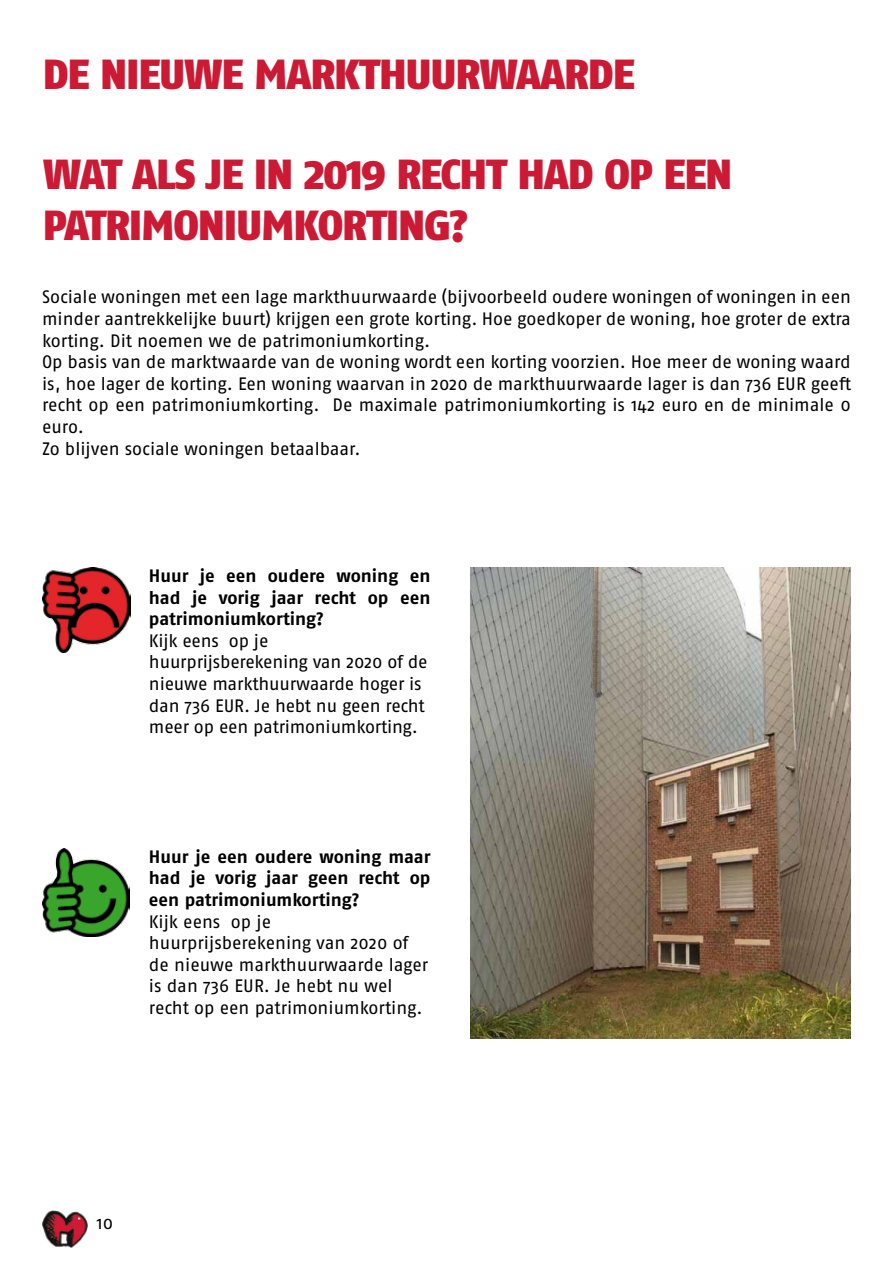
<style>
.page{position:relative;width:893px;height:1263px;background:#fff}
.page>*{position:absolute;margin:0;border:0;box-sizing:border-box;transform-origin:0 0}
.t1{font:900 42px/50.4px "Fago OT";letter-spacing:-.03em;color:#cd1a34}
.t2{font:18px/21.6px "Fago OT";letter-spacing:-.005em;color:#000}
.t3{font:700 18px/21.6px "Fago OT";letter-spacing:-.005em;color:#000;text-align:justify}
</style>
<div class="page">
<img style="left:43px;top:1211px;width:44px;height:36px">
<img style="left:42px;top:848px;width:88px;height:89px">
<img style="left:43px;top:568px;width:88px;height:84px">
<img style="left:471px;top:568px;width:379px;height:470px">
<h1 class="t1" style="left:43px;top:49px;width:79px">DE NIEU</h1>
<h1 class="t1" style="left:184px;top:49px;width:152px">WE MARKTHUUR</h1>
<h1 class="t1" style="left:479px;top:49px;width:109px">WAARDE</h1>
<h1 class="t1" style="left:43px;top:150px;width:691px">WAT ALS JE IN 2019 RECHT HAD OP EEN<br>PATRIMONIUMKORTING?</h1>
<p class="t2" style="left:42px;top:286px;width:811px">Sociale woningen met een lage markthuurwaarde (bijvoorbeeld oudere woningen of woningen in een minder aantrekkelijke buurt) krijgen een grote korting. Hoe goedkoper de woning, hoe groter de extra korting. Dit noemen we de patrimoniumkorting.<br>Op basis van de marktwaarde van de woning wordt een korting voorzien. Hoe meer de woning waard is, hoe lager de korting. Een woning waarvan in 2020 de markthuurwaarde lager is dan 736 EUR geeft recht op een patrimoniumkorting. De maximale patrimoniumkorting is 142 euro en de minimale 0 euro.<br>Zo blijven sociale woningen betaalbaar.</p>
<p class="t3" style="left:149px;top:565px;width:283px">Huur je een oudere woning en had je vorig jaar recht op een patrimoniumkorting?</p>
<p class="t2" style="left:149px;top:630px;width:280px">Kijk eens op je huurprijsberekening van 2020 of de nieuwe markthuurwaarde hoger is dan 736 EUR. Je hebt nu geen recht meer op een patrimoniumkorting.</p>
<p class="t3" style="left:149px;top:846px;width:283px">Huur je een oudere woning maar had je vorig jaar geen recht op een patrimoniumkorting?</p>
<p class="t2" style="left:149px;top:910px;width:281px">Kijk eens op je huurprijsberekening van 2020 of de nieuwe markthuurwaarde lager is dan 736 EUR. Je hebt nu wel recht op een patrimoniumkorting.</p>
<p class="t2" style="left:97px;top:1212px;width:18px">10</p>
</div>
